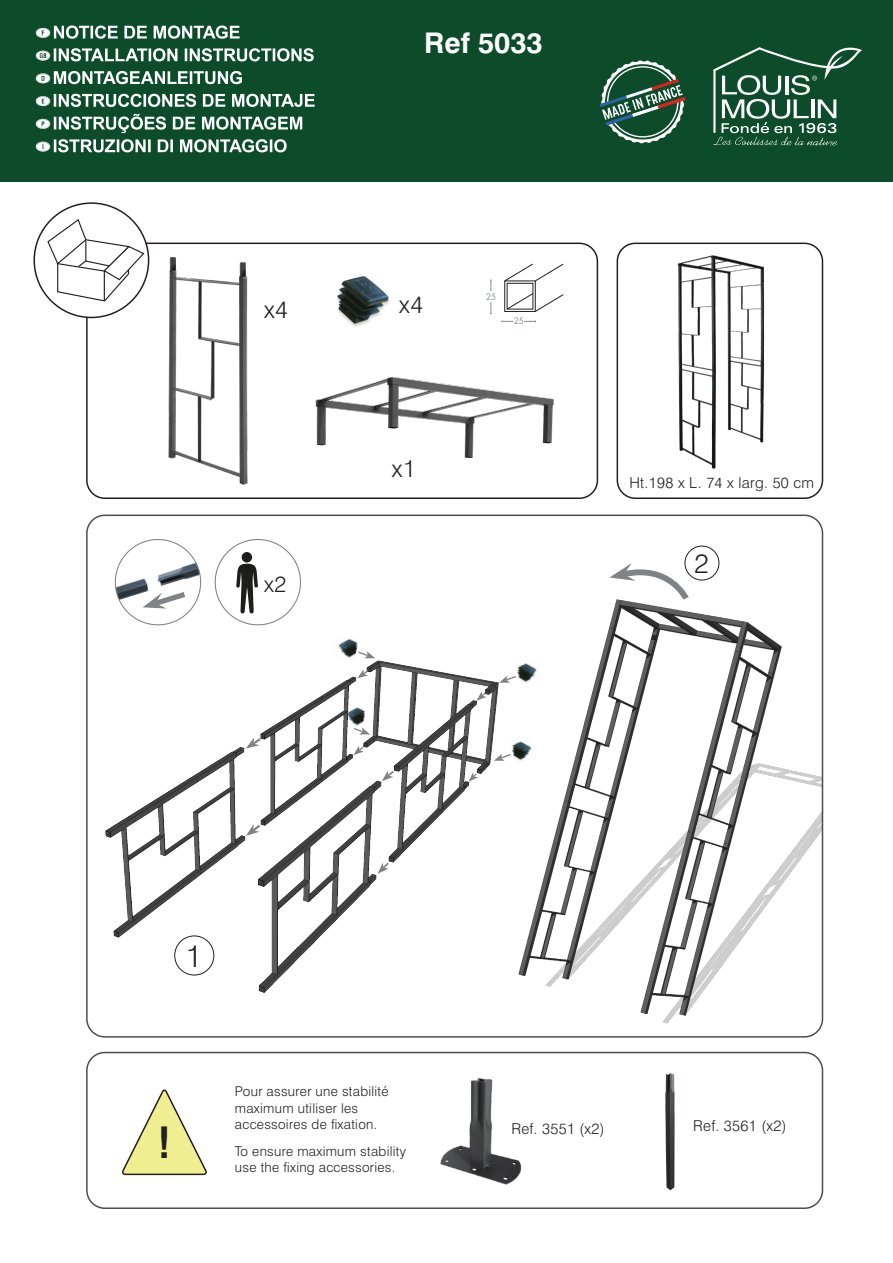
<style>
.page{position:relative;width:893px;height:1263px;background:#fff}
.page>*{position:absolute;margin:0;border:0;box-sizing:border-box;transform-origin:0 0}
.t1{font:700 condensed 42px "Swiss 721 BT";color:#231f20}
.t2{font:300 30.75px "Swiss 721 BT";color:#231f20}
.t3{font:700 28.5px "Swiss 721 BT";color:#fff}
.t4{font:300 26.7px "Swiss 721 BT";color:#231f20}
.t5{font:300 24px "Swiss 721 BT";color:#231f20}
.t6{font:300 22.2px "Swiss 721 BT";color:#231f20}
.t7{font:300 15px "Swiss 721 BT";letter-spacing:.02em;color:#231f20}
.t8{font:300 13.5px/16.2px "Swiss 721 BT";letter-spacing:.02em;color:#231f20}
.t9{font:8.7px "Futura Std";color:#858d91;scale:.95 1}
</style>
<div class="page">
<img style="left:86px;top:658px;width:413px;height:375px">
<img style="left:518px;top:604px;width:304px;height:431px">
<svg style="left:352px;top:727px;width:18px;height:7px"></svg>
<svg style="left:246px;top:736px;width:17px;height:12px"></svg>
<svg style="left:246px;top:822px;width:17px;height:14px"></svg>
<svg style="left:382px;top:769px;width:14px;height:12px"></svg>
<svg style="left:378px;top:861px;width:12px;height:13px"></svg>
<svg style="left:357px;top:669px;width:12px;height:9px"></svg>
<svg style="left:353px;top:745px;width:12px;height:10px"></svg>
<svg style="left:476px;top:691px;width:11px;height:10px"></svg>
<svg style="left:469px;top:772px;width:9px;height:10px"></svg>
<div style="left:86px;top:1052px;width:737px;height:157px;border:2px solid #231f20;border-radius:18px"></div>
<div style="left:617px;top:243px;width:206px;height:256px;border:2px solid #231f20;border-radius:18px"></div>
<div style="left:86px;top:243px;width:512px;height:256px;border:2px solid #231f20;border-radius:18px"></div>
<div style="left:0;top:0;width:893px;height:182px;background:#0c4c2a"></div>
<svg style="left:713px;top:47px;width:149px;height:98px"></svg>
<div style="left:34px;top:203px;width:115px;height:114px;background:#fff;border-radius:50%"></div>
<svg style="left:47px;top:218px;width:98px;height:84px"></svg>
<div style="left:33px;top:202px;width:116px;height:116px;border:2px solid #231f20;border-radius:50%"></div>
<svg style="left:36px;top:139px;width:251px;height:13px"></svg>
<svg style="left:36px;top:114px;width:266px;height:19px"></svg>
<svg style="left:36px;top:94px;width:279px;height:13px"></svg>
<svg style="left:36px;top:71px;width:206px;height:13px"></svg>
<svg style="left:36px;top:48px;width:278px;height:13px"></svg>
<svg style="left:36px;top:26px;width:204px;height:13px"></svg>
<svg style="left:599px;top:60px;width:87px;height:83px"></svg>
<div style="left:174px;top:935px;width:40px;height:40px;border:1px solid #231f20;border-radius:50%"></div>
<div style="left:504px;top:281px;width:32px;height:31px;border:1px solid #231f20"></div>
<div style="left:507px;top:283px;width:26px;height:26px;border:1px solid #231f20"></div>
<svg style="left:504px;top:263px;width:60px;height:19px"></svg>
<svg style="left:506px;top:293px;width:58px;height:19px"></svg>
<hr style="left:491px;top:280px;width:1px;height:34px;background:#858d91">
<div style="left:482px;top:291px;width:19px;height:11px;background:#fff;border-radius:50%"></div>
<hr style="left:502px;top:321px;width:33px;height:1px;background:#858d91">
<div style="left:513px;top:316px;width:11px;height:11px;background:#fff;border-radius:50%"></div>
<div style="left:685px;top:546px;width:34px;height:34px;border:1px solid #231f20;border-radius:50%"></div>
<img style="left:440px;top:1078px;width:82px;height:107px">
<img style="left:665px;top:1072px;width:10px;height:119px">
<img style="left:315px;top:376px;width:239px;height:82px">
<svg style="left:122px;top:1090px;width:85px;height:86px"></svg>
<svg style="left:609px;top:563px;width:83px;height:41px"></svg>
<img style="left:337px;top:276px;width:53px;height:51px">
<img style="left:162px;top:242px;width:91px;height:243px">
<svg style="left:499px;top:676px;width:16px;height:7px"></svg>
<img style="left:515px;top:658px;width:27px;height:27px">
<svg style="left:494px;top:753px;width:16px;height:8px"></svg>
<img style="left:510px;top:736px;width:27px;height:27px">
<svg style="left:359px;top:651px;width:16px;height:7px"></svg>
<img style="left:332px;top:639px;width:27px;height:22px">
<img style="left:115px;top:550px;width:86px;height:70px">
<svg style="left:143px;top:588px;width:48px;height:22px"></svg>
<div style="left:242px;top:552px;width:10px;height:10px;background:#1d1d1b;border-radius:50%"></div>
<svg style="left:236px;top:563px;width:22px;height:50px"></svg>
<img style="left:641px;top:242px;width:159px;height:227px">
<p class="t3" style="left:424px;top:25px;width:120px">Ref 5033</p>
<p class="t5" style="left:264px;top:295px;width:25px">x4</p>
<p class="t5" style="left:399px;top:290px;width:25px">x4</p>
<p class="t6" style="left:264px;top:570px;width:24px">x2</p>
<p class="t5" style="left:392px;top:454px;width:25px">x1</p>
<p class="t9" style="left:486px;top:291px;width:12px">25</p>
<p class="t9" style="left:514px;top:315px;width:12px">25</p>
<p class="t7" style="left:629px;top:474px;width:186px">Ht.198 x L. 74 x larg. 50 cm</p>
<p class="t4" style="left:694px;top:547px;width:16px">2</p>
<p class="t2" style="left:186px;top:937px;width:18px">1</p>
<p class="t1" style="left:158px;top:1118px;width:14px">!</p>
<p class="t8" style="left:235px;top:1083px;width:155px">Pour assurer une stabilité maximum utiliser les accessoires de fixation.</p>
<p class="t8" style="left:235px;top:1143px;width:173px">To ensure maximum stability use the fixing accessories.</p>
<p class="t7" style="left:511px;top:1119px;width:95px">Ref. 3551 (x2)</p>
<p class="t7" style="left:693px;top:1116px;width:95px">Ref. 3561 (x2)</p>
</div>
